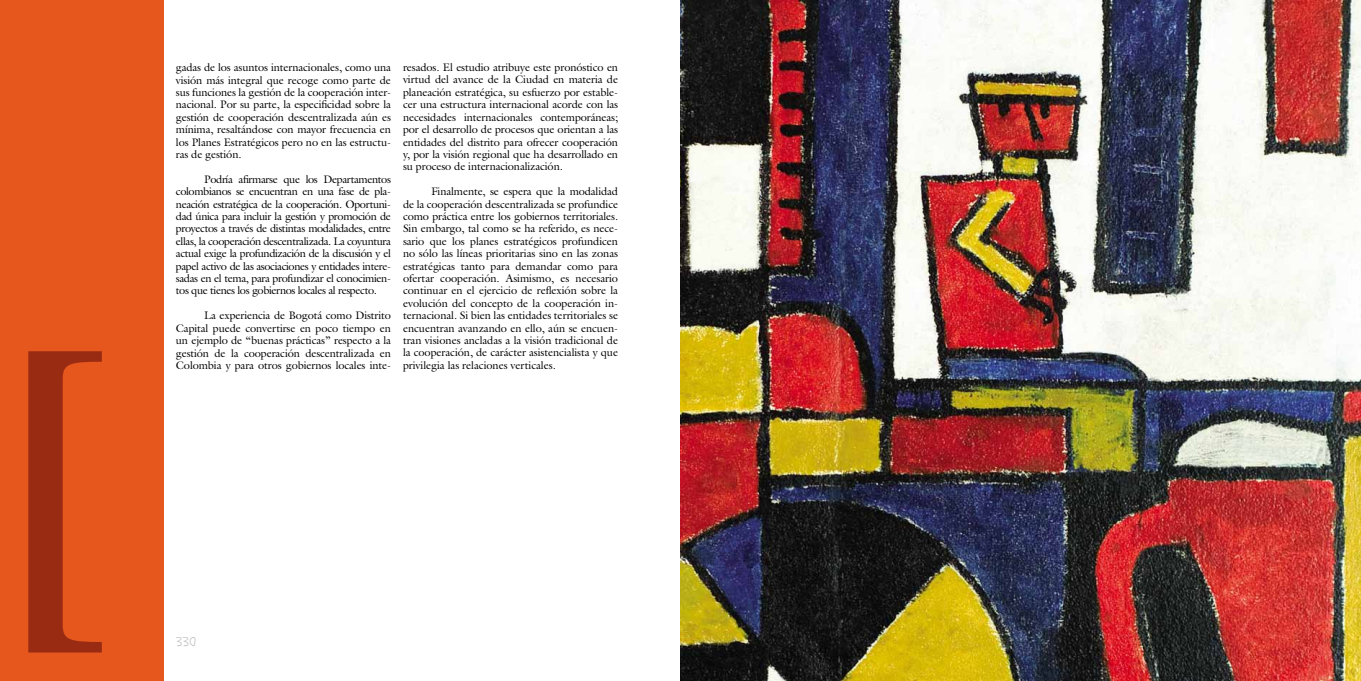
<style>
.page{position:relative;width:1361px;height:681px;background:#fff}
.page>*{position:absolute;margin:0;border:0;box-sizing:border-box;transform-origin:0 0}
.t1{font:600 350px "Times";color:#992b12}
.t2{font:11px/12.4px "Galliard";letter-spacing:-.01em;color:#000;text-align:justify}
.t3{font:11px "Montevideo JTG";color:#c2c2c2}
</style>
<div class="page">
<div style="left:0;top:0;width:164px;height:680px;background:#e6571e"></div>
<img style="left:680px;top:0;width:681px;height:680px">
<h1 class="t1" style="left:2px;top:262px;width:118px">[</h1>
<p class="t2" style="left:176px;top:61px;width:217px">gadas de los asuntos internacionales, como una visión más integral que recoge como parte de sus funciones la gestión de la cooperación inter&shy;nacional. Por su parte, la especificidad sobre la gestión de cooperación descentralizada aún es mínima, resaltándose con mayor frecuencia en los Planes Estratégicos pero no en las estructu&shy;ras de gestión.</p>
<p class="t2" style="left:176px;top:173px;width:217px;text-indent:28px">Podría afirmarse que los Departamentos colombianos se encuentran en una fase de pla&shy;neación estratégica de la cooperación. Oportuni&shy;dad única para incluir la gestión y promoción de proyectos a través de distintas modalidades, entre ellas, la cooperación descentralizada. La coyuntura actual exige la profundización de la discusión y el papel activo de las asociaciones y entidades intere&shy;sadas en el tema, para profundizar el conocimien&shy;tos que tienes los gobiernos locales al respecto.</p>
<p class="t2" style="left:176px;top:309px;width:217px;text-indent:28px">La experiencia de Bogotá como Distrito Capital puede convertirse en poco tiempo en un ejemplo de “buenas prácticas” respecto a la gestión de la cooperación descentralizada en Colombia y para otros gobiernos locales inte-</p>
<p class="t2" style="left:403px;top:61px;width:217px">resados. El estudio atribuye este pronóstico en virtud del avance de la Ciudad en materia de planeación estratégica, su esfuerzo por estable&shy;cer una estructura internacional acorde con las necesidades internacionales contemporáneas; por el desarrollo de procesos que orientan a las entidades del distrito para ofrecer cooperación y, por la visión regional que ha desarrollado en su proceso de internacionalización.</p>
<p class="t2" style="left:403px;top:185px;width:217px;text-indent:28px">Finalmente, se espera que la modalidad de la cooperación descentralizada se profundice como práctica entre los gobiernos territoriales.<br>Sin embargo, tal como se ha referido, es nece&shy;sario que los planes estratégicos profundicen no sólo las líneas prioritarias sino en las zonas estratégicas tanto para demandar como para ofertar cooperación. Asimismo, es necesario continuar en el ejercicio de reflexión sobre la evolución del concepto de la cooperación in&shy;ternacional. Si bien las entidades territoriales se encuentran avanzando en ello, aún se encuen&shy;tran visiones ancladas a la visión tradicional de la cooperación, de carácter asistencialista y que privilegia las relaciones verticales.</p>
<p class="t3" style="left:176px;top:632px;width:22px">330</p>
</div>
